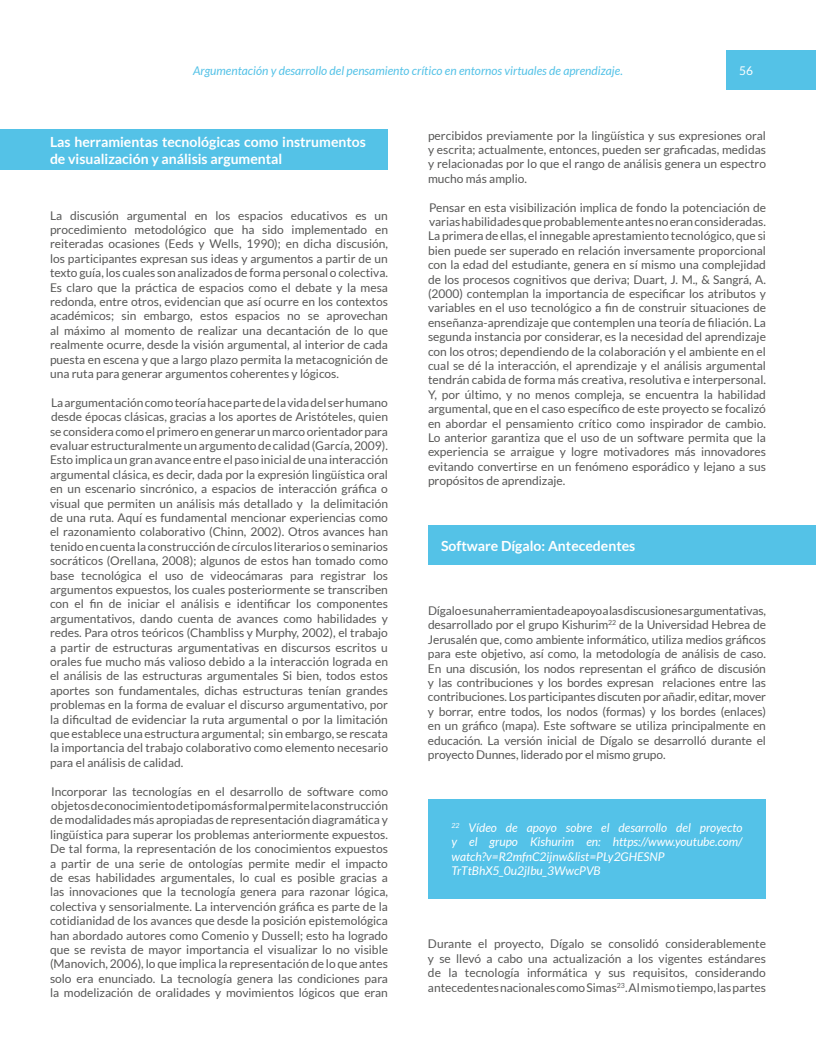
<style>
.page{position:relative;width:816px;height:1056px;background:#fff}
.page>*{position:absolute;margin:0;border:0;box-sizing:border-box;transform-origin:0 0}
.t1{font:700 14px/16.8px "Lato";color:#fff}
.t2{font:12px/14.4px "Lato";color:#575756;text-align:justify}
.t3{font:italic 12px/14.4px "Lato";color:#fff}
.t4{font:italic 12px "Lato";color:#54c2e7}
.t5{font:12px "Lato";color:#fff}
</style>
<div class="page">
<div style="left:726px;top:50px;width:90px;height:40px;background:#54c2e7"></div>
<div style="left:0;top:130px;width:388px;height:40px;background:#54c2e7"></div>
<div style="left:428px;top:525px;width:388px;height:40px;background:#54c2e7"></div>
<div style="left:428px;top:799px;width:338px;height:100px;background:#54c2e8"></div>
<p class="t4" style="left:193px;top:64px;width:431px">Argumentación y desarrollo del pensamiento crítico en entornos virtuales de aprendizaje.</p>
<p class="t5" style="left:739px;top:64px;width:15px">56</p>
<p class="t1" style="left:50px;top:134px;width:317px">Las herramientas tecnológicas como instrumentos de visualización y análisis argumental</p>
<p class="t2" style="left:50px;top:208px;width:340px">La discusión argumental en los espacios educativos es un procedimiento metodológico que ha sido implementado en reiteradas ocasiones (Eeds y Wells, 1990); en dicha discusión, los participantes expresan sus ideas y argumentos a partir de un texto guía, los cuales son analizados de forma personal o colectiva.<br>Es claro que la práctica de espacios como el debate y la mesa redonda, entre otros, evidencian que así ocurre en los contextos académicos; sin embargo, estos espacios no se aprovechan al máximo al momento de realizar una decantación de lo que realmente ocurre, desde la visión argumental, al interior de cada puesta en escena y que a largo plazo permita la metacognición de una ruta para generar argumentos coherentes y lógicos.</p>
<p class="t2" style="left:50px;top:395px;width:340px">La argumentación como teoría hace parte de la vida del ser humano desde épocas clásicas, gracias a los aportes de Aristóteles, quien se considera como el primero en generar un marco orientador para evaluar estructuralmente un argumento de calidad (García, 2009).<br>Esto implica un gran avance entre el paso inicial de una interacción argumental clásica, es decir, dada por la expresión lingüística oral en un escenario sincrónico, a espacios de interacción gráfica o visual que permiten un análisis más detallado y la delimitación de una ruta. Aquí es fundamental mencionar experiencias como el razonamiento colaborativo (Chinn, 2002). Otros avances han tenido en cuenta la construcción de círculos literarios o seminarios socráticos (Orellana, 2008); algunos de estos han tomado como base tecnológica el uso de videocámaras para registrar los argumentos expuestos, los cuales posteriormente se transcriben con el fin de iniciar el análisis e identificar los componentes argumentativos, dando cuenta de avances como habilidades y redes. Para otros teóricos (Chambliss y Murphy, 2002), el trabajo a partir de estructuras argumentativas en discursos escritos u orales fue mucho más valioso debido a la interacción lograda en el análisis de las estructuras argumentales Si bien, todos estos aportes son fundamentales, dichas estructuras tenían grandes problemas en la forma de evaluar el discurso argumentativo, por la dificultad de evidenciar la ruta argumental o por la limitación que establece una estructura argumental; sin embargo, se rescata la importancia del trabajo colaborativo como elemento necesario para el análisis de calidad.</p>
<p class="t2" style="left:50px;top:784px;width:340px">Incorporar las tecnologías en el desarrollo de software como objetos de conocimiento de tipo más formal permite la construcción de modalidades más apropiadas de representación diagramática y lingüística para superar los problemas anteriormente expuestos.<br>De tal forma, la representación de los conocimientos expuestos a partir de una serie de ontologías permite medir el impacto de esas habilidades argumentales, lo cual es posible gracias a las innovaciones que la tecnología genera para razonar lógica, colectiva y sensorialmente. La intervención gráfica es parte de la cotidianidad de los avances que desde la posición epistemológica han abordado autores como Comenio y Dussell; esto ha logrado que se revista de mayor importancia el visualizar lo no visible (Manovich, 2006), lo que implica la representación de lo que antes solo era enunciado. La tecnología genera las condiciones para la modelización de oralidades y movimientos lógicos que eran</p>
<p class="t2" style="left:428px;top:128px;width:340px">percibidos previamente por la lingüística y sus expresiones oral y escrita; actualmente, entonces, pueden ser graficadas, medidas y relacionadas por lo que el rango de análisis genera un espectro mucho más amplio.</p>
<p class="t2" style="left:428px;top:200px;width:340px">Pensar en esta visibilización implica de fondo la potenciación de varias habilidades que probablemente antes no eran consideradas.<br>La primera de ellas, el innegable aprestamiento tecnológico, que si bien puede ser superado en relación inversamente proporcional con la edad del estudiante, genera en sí mismo una complejidad de los procesos cognitivos que deriva; Duart, J. M., &amp; Sangrá, A. (2000) contemplan la importancia de especificar los atributos y variables en el uso tecnológico a fin de construir situaciones de enseñanza-aprendizaje que contemplen una teoría de filiación. La segunda instancia por considerar, es la necesidad del aprendizaje con los otros; dependiendo de la colaboración y el ambiente en el cual se dé la interacción, el aprendizaje y el análisis argumental tendrán cabida de forma más creativa, resolutiva e interpersonal.<br>Y, por último, y no menos compleja, se encuentra la habilidad argumental, que en el caso específico de este proyecto se focalizó en abordar el pensamiento crítico como inspirador de cambio.<br>Lo anterior garantiza que el uso de un software permita que la experiencia se arraigue y logre motivadores más innovadores evitando convertirse en un fenómeno esporádico y lejano a sus propósitos de aprendizaje.</p>
<p class="t1" style="left:441px;top:537px;width:196px">Software Dígalo: Antecedentes</p>
<p class="t2" style="left:428px;top:603px;width:340px">Dígalo es una herramienta de apoyo a las discusiones argumentativas, desarrollado por el grupo Kishurim<sup>22</sup> de la Universidad Hebrea de Jerusalén que, como ambiente informático, utiliza medios gráficos para este objetivo, así como, la metodología de análisis de caso.<br>En una discusión, los nodos representan el gráfico de discusión y las contribuciones y los bordes expresan relaciones entre las contribuciones. Los participantes discuten por añadir, editar, mover y borrar, entre todos, los nodos (formas) y los bordes (enlaces) en un gráfico (mapa). Este software se utiliza principalmente en educación. La versión inicial de Dígalo se desarrolló durante el proyecto Dunnes, liderado por el mismo grupo.</p>
<p class="t3" style="left:452px;top:821px;width:292px"><sup>22</sup> Vídeo de apoyo sobre el desarrollo del proyecto y el grupo Kishurim en: https://www.youtube.com/ watch?v=R2mfnC2ijnw&amp;list=PLy2GHESNP TrTtBhX5_0u2jIbu_3WwcPVB</p>
<p class="t2" style="left:428px;top:937px;width:340px">Durante el proyecto, Dígalo se consolidó considerablemente y se llevó a cabo una actualización a los vigentes estándares de la tecnología informática y sus requisitos, considerando antecedentes nacionales como Simas<sup>23</sup>. Al mismo tiempo, las partes</p>
</div>
